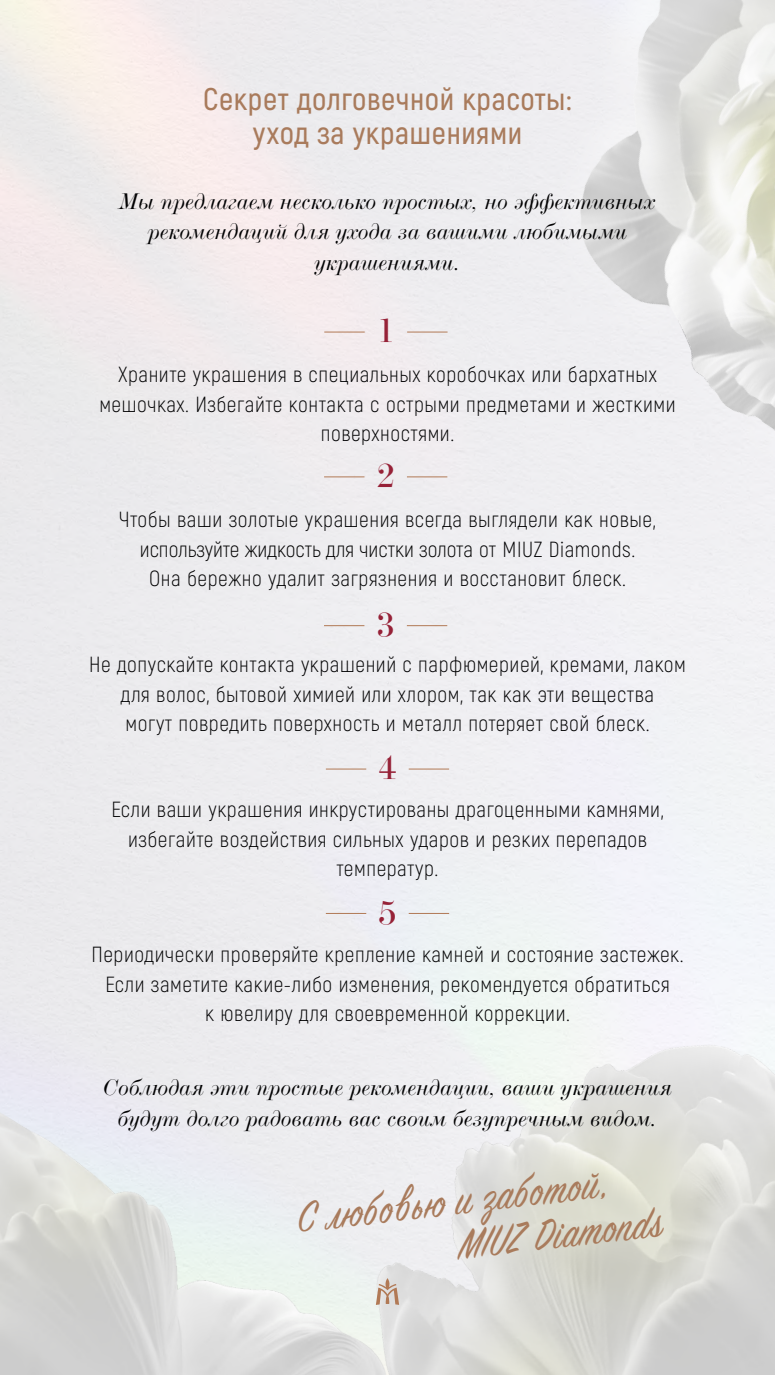
<style>
.page{position:relative;width:775px;height:1375px;background:#fff}
.page>*{position:absolute;margin:0;border:0;box-sizing:border-box;transform-origin:0 0}
.t1{font:italic 46.88px/45.7px "Sign Painter House Script";color:#a97b5c;scale:.85 1}
.t2{font:35.62px "Baron MT Modern Cyr";color:#962137}
.t3{font:600 31.25px/33.1px "Akrobat";letter-spacing:.02em;color:#a97b5c;text-align:center}
.t4{font:italic 23.12px/30.6px "Baron MT Modern Cyr";letter-spacing:.025em;color:#010102;text-align:center}
.t5{font:300 21.88px/29.4px "Akrobat";letter-spacing:.025em;color:#010102;text-align:center}
.s1{color:#000}
</style>
<div class="page">
<img style="left:444px;top:0;width:331px;height:473px">
<img style="left:0;top:960px;width:434px;height:415px">
<hr style="left:324px;top:332px;width:41px;height:1px;background:#b17955">
<hr style="left:407px;top:332px;width:41px;height:1px;background:#b17955">
<hr style="left:324px;top:476px;width:41px;height:1px;background:#b17955">
<hr style="left:407px;top:476px;width:40px;height:1px;background:#b17955">
<hr style="left:324px;top:625px;width:40px;height:1px;background:#b17955">
<hr style="left:407px;top:625px;width:40px;height:1px;background:#b17955">
<hr style="left:326px;top:769px;width:40px;height:1px;background:#b17955">
<hr style="left:409px;top:769px;width:40px;height:1px;background:#b17955">
<hr style="left:326px;top:913px;width:40px;height:1px;background:#b17955">
<hr style="left:409px;top:913px;width:40px;height:1px;background:#b17955">
<h3 class="t3" style="left:203px;top:83px;width:370px">Секрет долговечной красоты: уход за украшениями</h3>
<p class="t4" style="left:120px;top:186px;width:536px">Мы предлагаем несколько простых, но эффективных рекомендаций для ухода за вашими любимыми украшениями.</p>
<h2 class="t2" style="left:378px;top:312px;width:18px">1</h2>
<p class="t5" style="left:99px;top:360px;width:578px">Храните украшения в специальных коробочках или бархатных мешочках. Избегайте контакта с острыми предметами и жесткими поверхностями.</p>
<h2 class="t2" style="left:377px;top:457px;width:19px">2</h2>
<p class="t5" style="left:119px;top:505px;width:538px">Чтобы ваши золотые украшения всегда выглядели как новые, <span class="s1">используйте жидкость для чистки золота</span> от MIUZ Diamonds.<br>Она бережно удалит загрязнения и восстановит блеск.</p>
<h2 class="t2" style="left:377px;top:606px;width:19px">3</h2>
<p class="t5" style="left:89px;top:650px;width:598px">Не допускайте контакта украшений с парфюмерией, кремами, лаком для волос, бытовой химией или хлором, так как эти вещества<br>могут повредить поверхность и металл потеряет свой блеск.</p>
<h2 class="t2" style="left:379px;top:749px;width:19px">4</h2>
<p class="t5" style="left:111px;top:795px;width:554px">Если ваши украшения инкрустированы драгоценными камнями, избегайте воздействия сильных ударов и резких перепадов температур.</p>
<h2 class="t2" style="left:379px;top:893px;width:19px">5</h2>
<p class="t5" style="left:91px;top:940px;width:594px">Периодически проверяйте крепление камней и состояние застежек.<br>Если заметите какие-либо изменения, рекомендуется обратиться<br>к ювелиру для своевременной коррекции.</p>
<p class="t4" style="left:104px;top:1072px;width:569px">Соблюдая эти простые рекомендации, ваши украшения будут долго радовать вас своим безупречным видом.</p>
<h1 class="t1" style="left:449px;top:1182px;width:242px;text-indent:-157px;rotate:-7deg">С любовью и заботой,<br>MIUZ Diamonds</h1>
</div>
